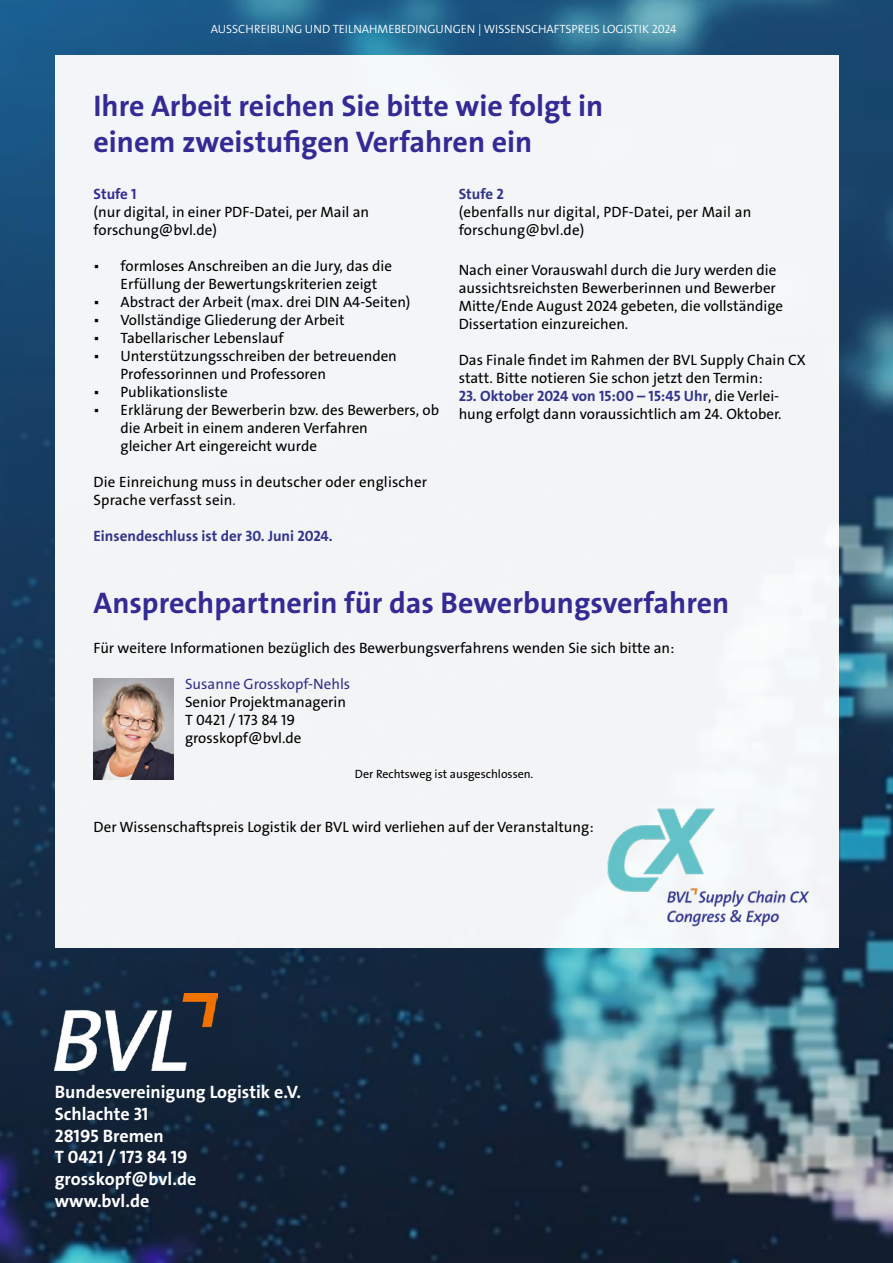
<style>
.page{position:relative;width:893px;height:1263px;background:#fff}
.page>*{position:absolute;margin:0;border:0;box-sizing:border-box;transform-origin:0 0}
.t1{font:30px/36px "The Sans LP7 Bld";color:#342a94}
.t2{font:18px/21.6px "The Sans LP7 Bld";color:#fff}
.t3{font:15px/18px "The Sans LP5 Plain";color:#000}
.t4{font:15px "The Sans LP7 Bld";color:#31348a}
.t5{font:15px "The Sans LP5 Plain";color:#31348a}
.t6{font:15px "The Sans LP7 Bld";color:#342a94}
.t7{font:12px "The Sans LP4 Se Lig";color:#fff}
.t8{font:12px "The Sans LP5 Plain";color:#000}
.s1{color:#31348a}
.s2{font-family:"The Sans LP5 Plain";color:#000}
</style>
<div class="page">
<img style="left:0;top:0;width:893px;height:1263px">
<div style="left:55px;top:55px;width:783px;height:892px;background:#f3f4f6"></div>
<img style="left:94px;top:678px;width:79px;height:102px">
<img style="left:55px;top:994px;width:162px;height:76px">
<img style="left:607px;top:809px;width:203px;height:118px">
<p class="t7" style="left:211px;top:21px;width:467px">AUSSCHREIBUNG UND TEILNAHMEBEDINGUNGEN | WISSENSCHAFTSPREIS LOGISTIK 2024</p>
<h1 class="t1" style="left:94px;top:88px;width:511px">Ihre Arbeit reichen Sie bitte wie folgt in einem zweistufigen Verfahren ein</h1>
<p class="t6" style="left:94px;top:185px;width:45px">Stufe 1</p>
<p class="t3" style="left:94px;top:203px;width:277px">(nur digital, in einer PDF-Datei, per Mail an forschung@bvl.de)</p>
<p class="t3" style="left:121px;top:257px;width:273px;text-indent:-27px">▪ formloses Anschreiben an die Jury, das die<br>Erfüllung der Bewertungskriterien zeigt</p>
<p class="t3" style="left:94px;top:293px;width:318px">▪ Abstract der Arbeit (max. drei DIN A4-Seiten)</p>
<p class="t3" style="left:94px;top:311px;width:253px">▪ Vollständige Gliederung der Arbeit</p>
<p class="t3" style="left:94px;top:329px;width:192px">▪ Tabellarischer Lebenslauf</p>
<p class="t3" style="left:121px;top:347px;width:278px;text-indent:-27px">▪ Unterstützungsschreiben der betreuenden<br>Professorinnen und Professoren</p>
<p class="t3" style="left:94px;top:383px;width:136px">▪ Publikationsliste</p>
<p class="t3" style="left:121px;top:401px;width:320px;text-indent:-27px">▪ Erklärung der Bewerberin bzw. des Bewerbers, ob die Arbeit in einem anderen Verfahren<br>gleicher Art eingereicht wurde</p>
<p class="t3" style="left:94px;top:473px;width:335px">Die Einreichung muss in deutscher oder englischer<br>Sprache verfasst sein<span class="s1">.</span></p>
<p class="t4" style="left:94px;top:526px;width:241px">Einsendeschluss ist der 30. Juni 2024.</p>
<p class="t4" style="left:459px;top:185px;width:47px">Stufe 2</p>
<p class="t3" style="left:459px;top:203px;width:294px">(ebenfalls nur digital, PDF-Datei, per Mail an forschung@bvl.de)</p>
<p class="t3" style="left:459px;top:261px;width:326px">Nach einer Vorauswahl durch die Jury werden die aussichtsreichsten Bewerberinnen und Bewerber Mitte/Ende August 2024 gebeten, die vollständige Dissertation einzureichen.</p>
<p class="t3" style="left:459px;top:351px;width:349px">Das Finale findet im Rahmen der BVL Supply Chain CX statt. Bitte notieren Sie schon jetzt den Termin:</p>
<p class="t4" style="left:459px;top:386px;width:322px">23. Oktober 2024 von 15:00 – 15:45 Uhr<span class="s2">, die Verlei-</span></p>
<p class="t3" style="left:459px;top:405px;width:325px">hung erfolgt dann voraussichtlich am 24. Oktober.</p>
<h1 class="t1" style="left:94px;top:585px;width:637px">Ansprechpartnerin für das Bewerbungsverfahren</h1>
<p class="t3" style="left:94px;top:639px;width:582px">Für weitere Informationen bezüglich des Bewerbungsverfahrens wenden Sie sich bitte an:</p>
<p class="t5" style="left:185px;top:674px;width:167px">Susanne Grosskopf-Nehls</p>
<p class="t3" style="left:185px;top:693px;width:163px">Senior Projektmanagerin<br>T 0421 / 173 84 19 grosskopf@bvl.de</p>
<p class="t8" style="left:355px;top:766px;width:180px">Der Rechtsweg ist ausgeschlossen.</p>
<p class="t3" style="left:94px;top:818px;width:502px">Der Wissenschaftspreis Logistik der BVL wird verliehen auf der Veranstaltung:</p>
<p class="t2" style="left:55px;top:1082px;width:248px">Bundesvereinigung Logistik e.V.<br>Schlachte 31<br>28195 Bremen<br>T 0421 / 173 84 19 grosskopf@bvl.de<br>www.bvl.de</p>
</div>
